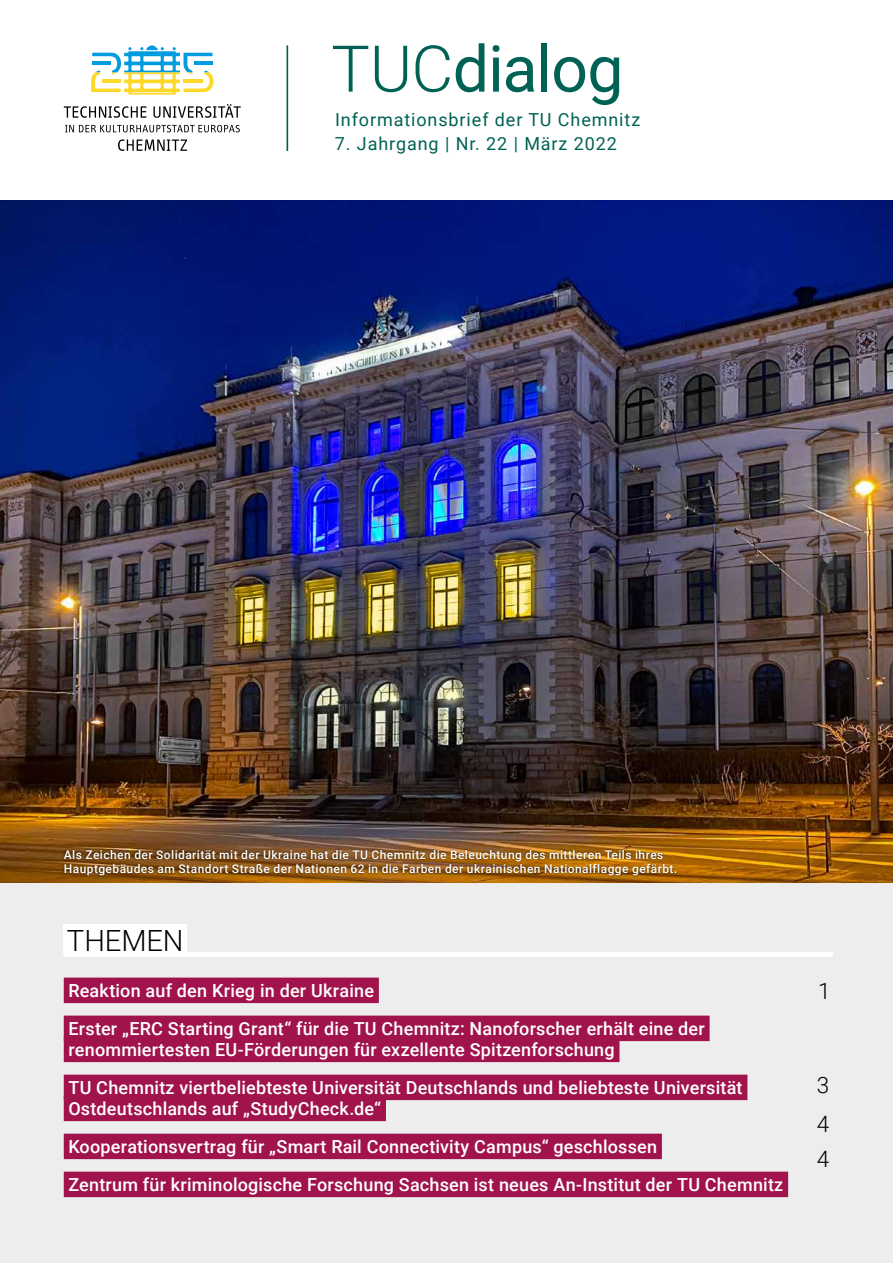
<style>
.page{position:relative;width:893px;height:1263px;background:#fff}
.page>*{position:absolute;margin:0;border:0;box-sizing:border-box;transform-origin:0 0}
.t1{font:64.5px "Roboto";letter-spacing:-.015em;color:#006254}
.t2{font:300 29.25px "Roboto";letter-spacing:-.005em;color:#000}
.t3{font:300 22.5px/34.7px "Roboto";color:#000}
.t4{font:500 18px/38px "Roboto";letter-spacing:.01em;color:#fff}
.t5{font:18px "Roboto";letter-spacing:.05em;color:#006254}
.t6{font:500 12px/14.4px "Roboto";letter-spacing:.035em;color:#fff}
.s1{font-weight:300}
</style>
<div class="page">
<div style="left:0;top:882px;width:893px;height:381px;background:#ededee"></div>
<hr style="left:286px;top:45px;width:2px;height:106px;background:#006254">
<img style="left:0;top:200px;width:893px;height:682px">
<div style="left:64px;top:977px;width:315px;height:26px;background:#a1134c"></div>
<div style="left:64px;top:1015px;width:646px;height:26px;background:#a1134c"></div>
<div style="left:64px;top:1036px;width:555px;height:26px;background:#a1134c"></div>
<div style="left:64px;top:1074px;width:683px;height:26px;background:#a1134c"></div>
<div style="left:64px;top:1095px;width:322px;height:26px;background:#a1134c"></div>
<div style="left:64px;top:1133px;width:598px;height:26px;background:#a1134c"></div>
<div style="left:64px;top:1172px;width:724px;height:25px;background:#a1134c"></div>
<div style="left:64px;top:924px;width:123px;height:29px;background:#fff"></div>
<hr style="left:64px;top:952px;width:769px;height:4px;background:#fff">
<div style="left:62px;top:848px;width:616px;height:29px;background:#000;opacity:.61"></div>
<svg style="left:153px;top:104px;width:88px;height:14px"></svg>
<svg style="left:64px;top:106px;width:82px;height:12px"></svg>
<svg style="left:118px;top:139px;width:69px;height:12px"></svg>
<svg style="left:65px;top:125px;width:175px;height:7px"></svg>
<svg style="left:91px;top:45px;width:122px;height:50px"></svg>
<h1 class="t1" style="left:331px;top:24px;width:294px"><span class="s1">TUC</span>dialog</h1>
<p class="t5" style="left:335px;top:131px;width:284px">7. Jahrgang | Nr. 22 | März 2022</p>
<p class="t5" style="left:335px;top:107px;width:307px">Informationsbrief der TU Chemnitz</p>
<p class="t6" style="left:64px;top:847px;width:615px">Als Zeichen der Solidarität mit der Ukraine hat die TU Chemnitz die Beleuchtung des mittleren Teils ihres<br>Hauptgebäudes am Standort Straße der Nationen 62 in die Farben der ukrainischen Nationalflagge gefärbt.</p>
<h2 class="t2" style="left:67px;top:920px;width:118px">THEMEN</h2>
<p class="t4" style="left:68px;top:971px;width:638px">Reaktion auf den Krieg in der Ukraine<br>Erster „ERC Starting Grant“ für die TU Chemnitz: Nanoforscher erhält eine der</p>
<p class="t4" style="left:68px;top:1030px;width:676px">renommiertesten EU-Förderungen für exzellente Spitzenforschung<br>TU Chemnitz viertbeliebteste Universität Deutschlands und beliebteste Universität</p>
<p class="t4" style="left:68px;top:1089px;width:716px">Ostdeutschlands auf „StudyCheck.de“<br>Kooperationsvertrag für „Smart Rail Connectivity Campus“ geschlossen<br>Zentrum für kriminologische Forschung Sachsen ist neues An-Institut der TU Chemnitz</p>
<p class="t3" style="left:818px;top:973px;width:14px">1</p>
<p class="t3" style="left:817px;top:1067px;width:14px">3</p>
<p class="t3" style="left:817px;top:1106px;width:14px">4<br>4</p>
</div>
